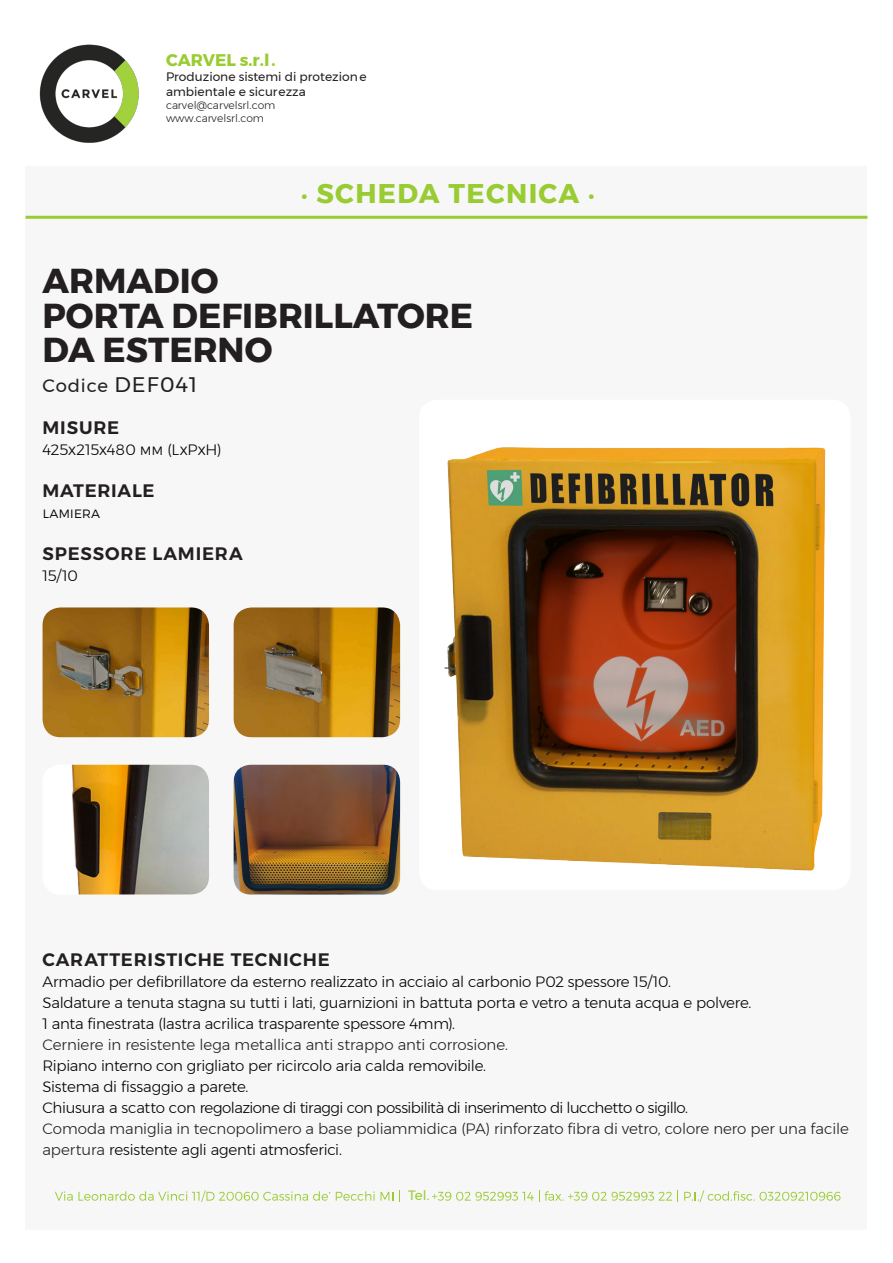
<style>
.page{position:relative;width:893px;height:1263px;background:#fff}
.page>*{position:absolute;margin:0;border:0;box-sizing:border-box;transform-origin:0 0}
.t1{font:700 34.5px/34.5px "Montserrat";color:#231f20}
.t2{font:700 27px "Montserrat";letter-spacing:.05em;color:#9c3}
.t3{font:600 18px "Montserrat";letter-spacing:.045em;color:#231f20}
.t4{font:18px "Montserrat";letter-spacing:.05em;color:#231f20}
.t5{font:700 16.8px "Montserrat";color:#9c3}
.t6{font:300 15px/21px "Montserrat";letter-spacing:-.02em;color:#000}
.t7{font:300 15px/21px "Montserrat";letter-spacing:-.005em;color:#231f20}
.t8{font:13.5px "Montserrat";color:#9c3}
.t9{font:12.3px/14.7px "Montserrat";color:#241f21}
.t10{font:300 10.65px/12.9px "Montserrat";color:#241f21}
.s1{font-size:21px}
.s2{color:#000}
</style>
<div class="page">
<div style="left:26px;top:167px;width:841px;height:1063px;background:#f7f7f7"></div>
<img style="left:39px;top:44px;width:100px;height:99px">
<svg style="left:55px;top:1190px;width:275px;height:12px"></svg>
<svg style="left:336px;top:1191px;width:57px;height:10px"></svg>
<svg style="left:399px;top:1190px;width:1px;height:12px"></svg>
<svg style="left:432px;top:1190px;width:246px;height:12px"></svg>
<svg style="left:684px;top:1190px;width:156px;height:12px"></svg>
<svg style="left:26px;top:216px;width:841px;height:3px;background:#a0cf41"></svg>
<div style="left:419px;top:400px;width:431px;height:490px;background:#fff;border-radius:18px"></div>
<img style="left:444px;top:447px;width:382px;height:424px">
<img style="left:234px;top:607px;width:166px;height:130px">
<img style="left:43px;top:607px;width:166px;height:130px">
<img style="left:72px;top:765px;width:137px;height:129px">
<img style="left:234px;top:765px;width:166px;height:129px">
<p class="t5" style="left:166px;top:47px;width:111px">CARVEL S.R.L.</p>
<p class="t9" style="left:166px;top:69px;width:202px">Produzione sistemi di protezione ambientale e sicurezza</p>
<p class="t10" style="left:166px;top:98px;width:111px">carvel@carvelsrl.com www.carvelsrl.com</p>
<h2 class="t2" style="left:301px;top:172px;width:98px">. SCHEDA</h2>
<h2 class="t2" style="left:449px;top:172px;width:148px">TECNICA.</h2>
<h1 class="t1" style="left:43px;top:264px;width:432px">ARMADIO<br>PORTA DEFIBRILLATORE<br>DA ESTERNO</h1>
<p class="t4" style="left:43px;top:372px;width:156px">Codice <span class="s1">DEF041</span></p>
<p class="t3" style="left:43px;top:413px;width:64px">MISURE</p>
<p class="t6" style="left:43px;top:439px;width:181px">425x215x480 mm (LxPxH)</p>
<p class="t3" style="left:43px;top:476px;width:31px">MATERIA</p>
<p class="t3" style="left:132px;top:476px;width:22px">LE</p>
<p class="t6" style="left:43px;top:502px;width:59px">lamiera</p>
<p class="t3" style="left:43px;top:539px;width:38px">SPESS</p>
<p class="t3" style="left:105px;top:539px;width:103px">ORE LAMIERA</p>
<p class="t6" style="left:43px;top:565px;width:37px">15/10</p>
<p class="t3" style="left:43px;top:946px;width:289px">CARATTERISTICHE TECNICHE</p>
<p class="t6" style="left:43px;top:971px;width:710px">Armadio per defibrillatore da esterno realizzato in acciaio al carbonio P02 spessore 15/10.<br>Saldature a tenuta stagna su tutti i lati, guarnizioni in battuta porta e vetro a tenuta acqua e polvere.<br>1 anta finestrata (lastra acrilica trasparente spessore 4mm).</p>
<p class="t7" style="left:43px;top:1034px;width:467px">Cerniere in resistente lega metallica anti strappo anti corrosione.</p>
<p class="t6" style="left:43px;top:1055px;width:647px">Ripiano interno con grigliato per ricircolo aria calda removibile.<br>Sistema di fissaggio a parete.<br>Chiusura a scatto con regolazione di tiraggi con possibilità di inserimento di lucchetto o sigillo.</p>
<p class="t7" style="left:43px;top:1118px;width:808px">Comoda maniglia in tecnopolimero a base poliammidica (PA) rinforzato fibra di vetro, colore nero per una facile apertura <span class="s2">resistente agli agenti atmosferici.</span></p>
<p class="t8" style="left:408px;top:1185px;width:23px">Tel.</p>
</div>
